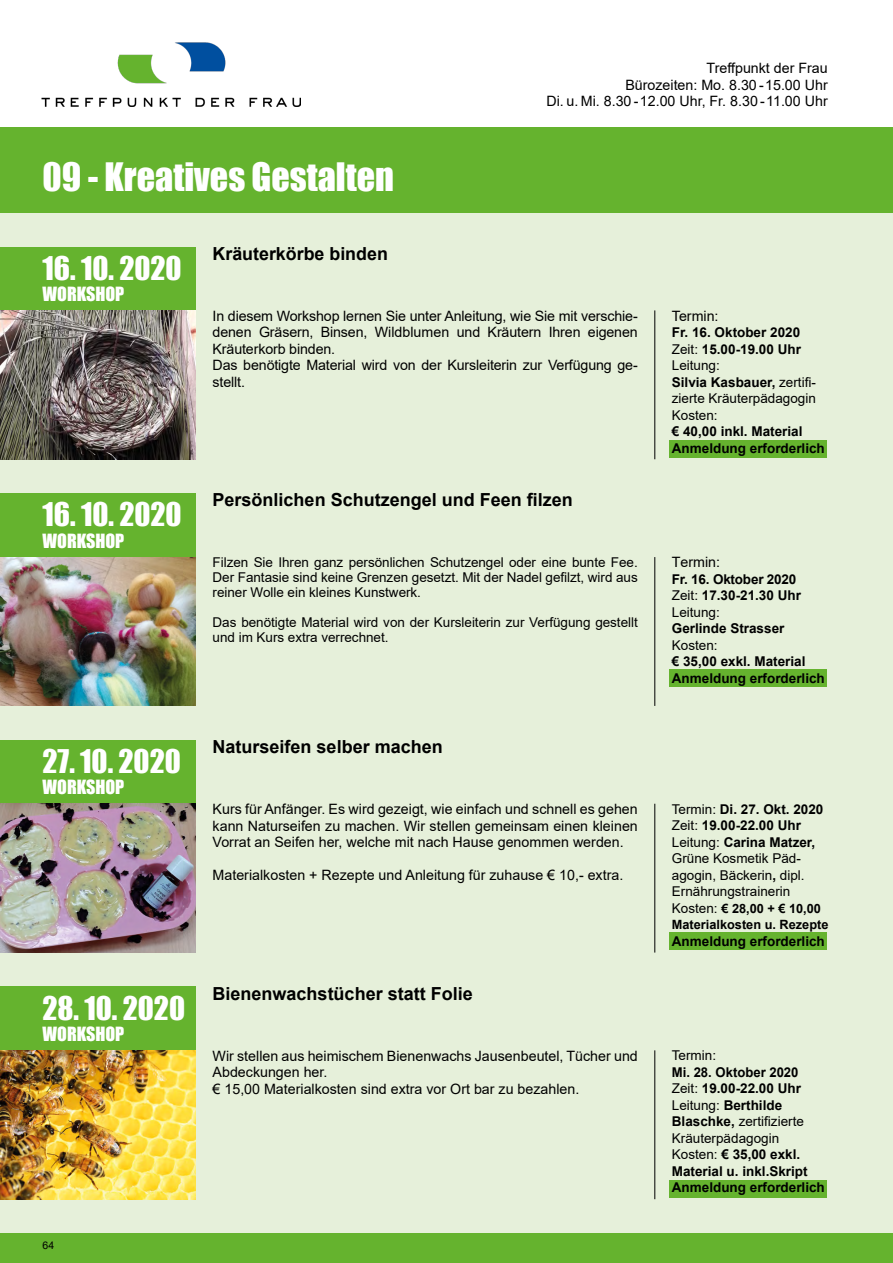
<style>
.page{position:relative;width:893px;height:1263px;background:#fff}
.page>*{position:absolute;margin:0;border:0;box-sizing:border-box;transform-origin:0 0}
.t1{font:36px "Impact";color:#fff}
.t2{font:30px "Impact";color:#fff}
.t3{font:700 18px "Arial";color:#000}
.t4{font:18px "Impact";color:#fff}
.t5{font:14.25px/16.5px "Arial";color:#000}
.t6{font:13.5px/16.5px "Arial";letter-spacing:-.005em;color:#000}
.t7{font:700 13.5px/16.5px "Arial";color:#000}
.t8{font:700 12.75px/16.5px "Arial";color:#000}
.t9{font:10.5px "Arial";color:#000}
.s1{font-weight:700}
.s2{font-weight:400}
.s3{font-weight:400;font-size:13.5px}
</style>
<div class="page">
<div style="left:0;top:212px;width:893px;height:1021px;background:#e6f0da"></div>
<div style="left:670px;top:670px;width:157px;height:17px;background:#65b32e"></div>
<div style="left:670px;top:440px;width:157px;height:17px;background:#65b32e"></div>
<div style="left:670px;top:932px;width:157px;height:17px;background:#65b32e"></div>
<div style="left:670px;top:1180px;width:157px;height:17px;background:#65b32e"></div>
<div style="left:0;top:128px;width:893px;height:85px;background:#65b32e"></div>
<div style="left:0;top:1233px;width:893px;height:30px;background:#65b32e"></div>
<div style="left:0;top:247px;width:196px;height:63px;background:#65b32e"></div>
<hr style="left:654px;top:310px;width:1px;height:149px;background:#000">
<div style="left:0;top:493px;width:196px;height:64px;background:#65b32e"></div>
<hr style="left:654px;top:557px;width:1px;height:149px;background:#000">
<div style="left:0;top:740px;width:196px;height:64px;background:#65b32e"></div>
<hr style="left:654px;top:804px;width:1px;height:148px;background:#000">
<div style="left:0;top:986px;width:196px;height:64px;background:#65b32e"></div>
<hr style="left:654px;top:1050px;width:1px;height:149px;background:#000">
<img style="left:41px;top:43px;width:259px;height:63px">
<img style="left:0;top:310px;width:196px;height:149px">
<img style="left:0;top:557px;width:196px;height:149px">
<img style="left:0;top:804px;width:196px;height:148px">
<img style="left:0;top:1050px;width:196px;height:149px">
<h1 class="t1" style="left:43px;top:149px;width:353px">09 - Kreatives Gestalten</h1>
<h2 class="t2" style="left:43px;top:245px;width:141px">16. 10. 2020</h2>
<p class="t4" style="left:43px;top:280px;width:83px">WORKSHOP</p>
<p class="t3" style="left:213px;top:241px;width:177px">Kräuterkörbe binden</p>
<p class="t5" style="left:546px;top:60px;width:283px;text-align:right">Treffpunkt der Frau<br>Bürozeiten: Mo. 8.30 -15.00 Uhr<br>Di. u. Mi. 8.30 -12.00 Uhr, Fr. 8.30 -11.00 Uhr</p>
<h2 class="t2" style="left:43px;top:491px;width:141px">16. 10. 2020</h2>
<p class="t4" style="left:43px;top:527px;width:83px">WORKSHOP</p>
<h2 class="t2" style="left:43px;top:738px;width:140px">27. 10. 2020</h2>
<p class="t4" style="left:43px;top:773px;width:83px">WORKSHOP</p>
<h2 class="t2" style="left:43px;top:984px;width:144px">28. 10. 2020</h2>
<p class="t4" style="left:43px;top:1020px;width:83px">WORKSHOP</p>
<p class="t9" style="left:43px;top:1238px;width:13px">64</p>
<p class="t5" style="left:213px;top:307px;width:427px">In diesem Workshop lernen Sie unter Anleitung, wie Sie mit verschie&shy;denen Gräsern, Binsen, Wildblumen und Kräutern Ihren eigenen Kräuterkorb binden.<br>Das benötigte Material wird von der Kursleiterin zur Verfügung ge&shy;stellt.</p>
<p class="t3" style="left:213px;top:487px;width:362px">Persönlichen Schutzengel und Feen filzen</p>
<p class="t6" style="left:213px;top:555px;width:427px;line-height:15px;text-align:justify">Filzen Sie Ihren ganz persönlichen Schutzengel oder eine bunte Fee.<br>Der Fantasie sind keine Grenzen gesetzt. Mit der Nadel gefilzt, wird aus reiner Wolle ein kleines Kunstwerk.</p>
<p class="t6" style="left:213px;top:615px;width:427px;line-height:15px">Das benötigte Material wird von der Kursleiterin zur Verfügung gestellt und im Kurs extra verrechnet.</p>
<p class="t3" style="left:213px;top:734px;width:232px">Naturseifen selber machen</p>
<p class="t5" style="left:213px;top:801px;width:427px;text-align:justify">Kurs für Anfänger. Es wird gezeigt, wie einfach und schnell es gehen kann Naturseifen zu machen. Wir stellen gemeinsam einen kleinen Vorrat an Seifen her, welche mit nach Hause genommen werden.</p>
<p class="t5" style="left:213px;top:867px;width:412px">Materialkosten + Rezepte und Anleitung für zuhause € 10,- extra.</p>
<p class="t3" style="left:213px;top:981px;width:262px">Bienenwachstücher statt Folie</p>
<p class="t5" style="left:672px;top:307px;width:48px">Termin:</p>
<p class="t6" style="left:672px;top:324px;width:146px"><span class="s1">Fr. 16. Oktober 2020<br></span>Zeit: <span class="s1">15.00-19.00 Uhr<br></span>Leitung:<br><span class="s1">Silvia Kasbauer,</span> zertifi&shy;zierte Kräuterpädagogin<br>Kosten:</p>
<p class="t7" style="left:672px;top:423px;width:155px">€ 40,00 inkl. Material<br>Anmeldung erforderlich</p>
<p class="t5" style="left:672px;top:554px;width:50px">Termin:</p>
<p class="t7" style="left:672px;top:571px;width:131px">Fr. 16. Oktober 2020<br><span class="s2">Zeit:</span> 17.30-21.30 Uhr<br><span class="s2">Leitung:</span></p>
<p class="t7" style="left:672px;top:621px;width:114px">Gerlinde Strasser</p>
<p class="t6" style="left:672px;top:637px;width:47px">Kosten:</p>
<p class="t7" style="left:672px;top:654px;width:155px">€ 35,00 exkl. Material<br>Anmeldung erforderlich</p>
<p class="t6" style="left:672px;top:800px;width:153px">Termin: <span class="s1">Di. 27. Okt. 2020<br></span>Zeit: <span class="s1">19.00-22.00 Uhr<br></span>Leitung: <span class="s1">Carina Matzer,<br></span>Grüne Kosmetik Päd&shy;agogin, Bäckerin<span class="s1">,</span> dipl.<br>Ernährungstrainerin</p>
<p class="t8" style="left:672px;top:900px;width:158px"><span class="s3">Kosten:</span> € 28,00 + € 10,00<br>Materialkosten u. Rezepte</p>
<p class="t7" style="left:672px;top:933px;width:155px">Anmeldung erforderlich</p>
<p class="t5" style="left:213px;top:1047px;width:427px">Wir stellen aus heimischem Bienenwachs Jausenbeutel, Tücher und<br>Abdeckungen her.<br>€ 15,00 Materialkosten sind extra vor Ort bar zu bezahlen.</p>
<p class="t6" style="left:672px;top:1047px;width:46px">Termin:</p>
<p class="t7" style="left:672px;top:1064px;width:155px">Mi. 28. Oktober 2020<br><span class="s2">Zeit:</span> 19.00-22.00 Uhr<br><span class="s2">Leitung:</span> Berthilde<br>Blaschke, <span class="s2">zertifizierte<br>Kräuterpädagogin<br>Kosten:</span> € 35,00 exkl.<br>Material u. inkl.Skript<br>Anmeldung erforderlich</p>
</div>
